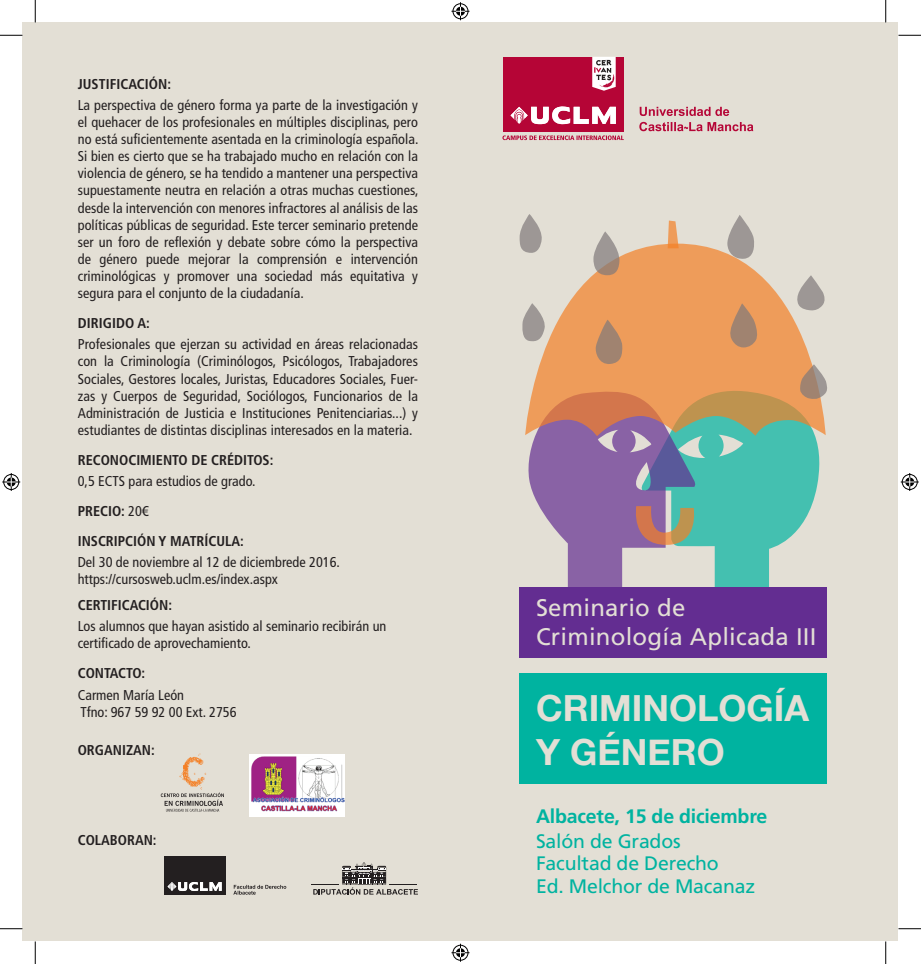
<style>
.page{position:relative;width:921px;height:964px;background:#fff}
.page>*{position:absolute;margin:0;border:0;box-sizing:border-box;transform-origin:0 0}
.t1{font:700 36px/43.2px "Helvetica Neue";color:#e3dfd5}
.t2{font:24px/28.8px "Frutiger";letter-spacing:.01em;color:#e3dfd5}
.t3{font:19.5px/22.5px "Frutiger";letter-spacing:-.01em;color:#00b3a0}
.t4{font:700 19.5px "Frutiger";letter-spacing:-.01em;color:#00b3a0}
.t5{font:condensed 14.25px/17.1px "Frutiger LT Std";color:#231f20}
.t6{font:700 condensed 14.25px "Frutiger LT Std";color:#231f20}
.s1{font-weight:700}
</style>
<div class="page">
<div style="left:22px;top:22px;width:876px;height:919px;background:#e3dfd5"></div>
<svg style="left:639px;top:122px;width:114px;height:9px"></svg>
<svg style="left:640px;top:107px;width:89px;height:9px"></svg>
<svg style="left:502px;top:135px;width:122px;height:5px"></svg>
<div style="left:503px;top:57px;width:120px;height:74px;background:#b50536"></div>
<svg style="left:511px;top:106px;width:105px;height:18px"></svg>
<svg style="left:592px;top:57px;width:24px;height:34px"></svg>
<svg style="left:695px;top:436px;width:125px;height:151px;fill:#44c0b0"></svg>
<svg style="left:528px;top:436px;width:167px;height:151px;fill:#8962a5"></svg>
<svg style="left:525px;top:243px;width:301px;height:193px;fill:#ee9c5a"></svg>
<svg style="left:668px;top:220px;width:11px;height:28px"></svg>
<svg style="left:520px;top:214px;width:23px;height:39px"></svg>
<svg style="left:593px;top:231px;width:27px;height:44px"></svg>
<svg style="left:727px;top:215px;width:28px;height:44px"></svg>
<svg style="left:796px;top:275px;width:30px;height:35px"></svg>
<svg style="left:729px;top:303px;width:29px;height:44px"></svg>
<svg style="left:800px;top:364px;width:27px;height:36px"></svg>
<svg style="left:522px;top:303px;width:24px;height:39px"></svg>
<svg style="left:595px;top:320px;width:28px;height:45px"></svg>
<svg style="left:634px;top:506px;width:62px;height:39px;background:#a48c7d"></svg>
<div style="left:519px;top:587px;width:308px;height:71px;background:#632d91"></div>
<div style="left:519px;top:673px;width:308px;height:110px;background:#00b3a0"></div>
<div style="left:164px;top:856px;width:62px;height:38px;background:#231f20"></div>
<svg style="left:168px;top:882px;width:54px;height:8px"></svg>
<svg style="left:233px;top:884px;width:53px;height:10px"></svg>
<svg style="left:161px;top:753px;width:63px;height:58px"></svg>
<img style="left:250px;top:754px;width:94px;height:62px">
<svg style="left:312px;top:862px;width:106px;height:33px"></svg>
<svg style="left:0;top:35px;width:22px;height:1px"></svg>
<svg style="left:898px;top:35px;width:23px;height:1px"></svg>
<svg style="left:0;top:928px;width:22px;height:1px"></svg>
<svg style="left:898px;top:928px;width:23px;height:1px"></svg>
<svg style="left:35px;top:0;width:1px;height:22px"></svg>
<svg style="left:35px;top:941px;width:1px;height:22px"></svg>
<svg style="left:885px;top:0;width:1px;height:22px"></svg>
<svg style="left:885px;top:941px;width:1px;height:22px"></svg>
<svg style="left:451px;top:2px;width:18px;height:18px"></svg>
<svg style="left:451px;top:943px;width:18px;height:18px"></svg>
<svg style="left:2px;top:473px;width:18px;height:18px"></svg>
<svg style="left:901px;top:473px;width:18px;height:18px"></svg>
<p class="t6" style="left:78px;top:75px;width:95px">JUSTIFICACIÓN:</p>
<p class="t5" style="left:78px;top:96px;width:342px;text-align:justify">La perspectiva de género forma ya parte de la investigación y el quehacer de los profesionales en múltiples disciplinas, pero no está suficientemente asentada en la criminología española.<br>Si bien es cierto que se ha trabajado mucho en relación con la violencia de género, se ha tendido a mantener una perspectiva supuestamente neutra en relación a otras muchas cuestiones, desde la intervención con menores infractores al análisis de las políticas públicas de seguridad. Este tercer seminario pretende ser un foro de reflexión y debate sobre cómo la perspectiva de género puede mejorar la comprensión e intervención criminológicas y promover una sociedad más equitativa y segura para el conjunto de la ciudadanía.</p>
<p class="t6" style="left:78px;top:314px;width:74px">DIRIGIDO A:</p>
<p class="t5" style="left:78px;top:336px;width:342px;text-align:justify">Profesionales que ejerzan su actividad en áreas relacionadas con la Criminología (Criminólogos, Psicólogos, Trabajadores Sociales, Gestores locales, Juristas, Educadores Sociales, Fuer&shy;zas y Cuerpos de Seguridad, Sociólogos, Funcionarios de la Administración de Justicia e Instituciones Penitenciarias...) y estudiantes de distintas disciplinas interesados en la materia.</p>
<p class="t6" style="left:78px;top:451px;width:197px">RECONOCIMIENTO DE CRÉDITOS:</p>
<p class="t5" style="left:78px;top:466px;width:179px;line-height:29.8px">0,5 ECTS para estudios de grado.<br><span class="s1">PRECIO:</span> 20€<br><span class="s1">INSCRIPCIÓN Y MATRÍCULA:</span></p>
<p class="t5" style="left:78px;top:553px;width:264px">Del 30 de noviembre al 12 de diciembrede 2016. https://cursosweb.uclm.es/index.aspx</p>
<p class="t6" style="left:78px;top:596px;width:96px">CERTIFICACIÓN:</p>
<p class="t5" style="left:78px;top:618px;width:310px">Los alumnos que hayan asistido al seminario recibirán un certificado de aprovechamiento.</p>
<p class="t6" style="left:78px;top:664px;width:69px">CONTACTO:</p>
<p class="t5" style="left:78px;top:686px;width:160px">Carmen María León<br>Tfno: 967 59 92 00 Ext. 2756</p>
<p class="t6" style="left:78px;top:741px;width:79px">ORGANIZAN:</p>
<p class="t6" style="left:78px;top:831px;width:80px">COLABORAN:</p>
<h2 class="t2" style="left:536px;top:593px;width:282px">Seminario de<br>Criminología Aplicada III</h2>
<h1 class="t1" style="left:536px;top:685px;width:275px">CRIMINOLOGÍA<br>Y GÉNERO</h1>
<h3 class="t4" style="left:536px;top:804px;width:233px">Albacete, 15 de diciembre</h3>
<h3 class="t3" style="left:536px;top:829px;width:221px">Salón de Grados<br>Facultad de Derecho<br>Ed. Melchor de Macanaz</h3>
</div>
